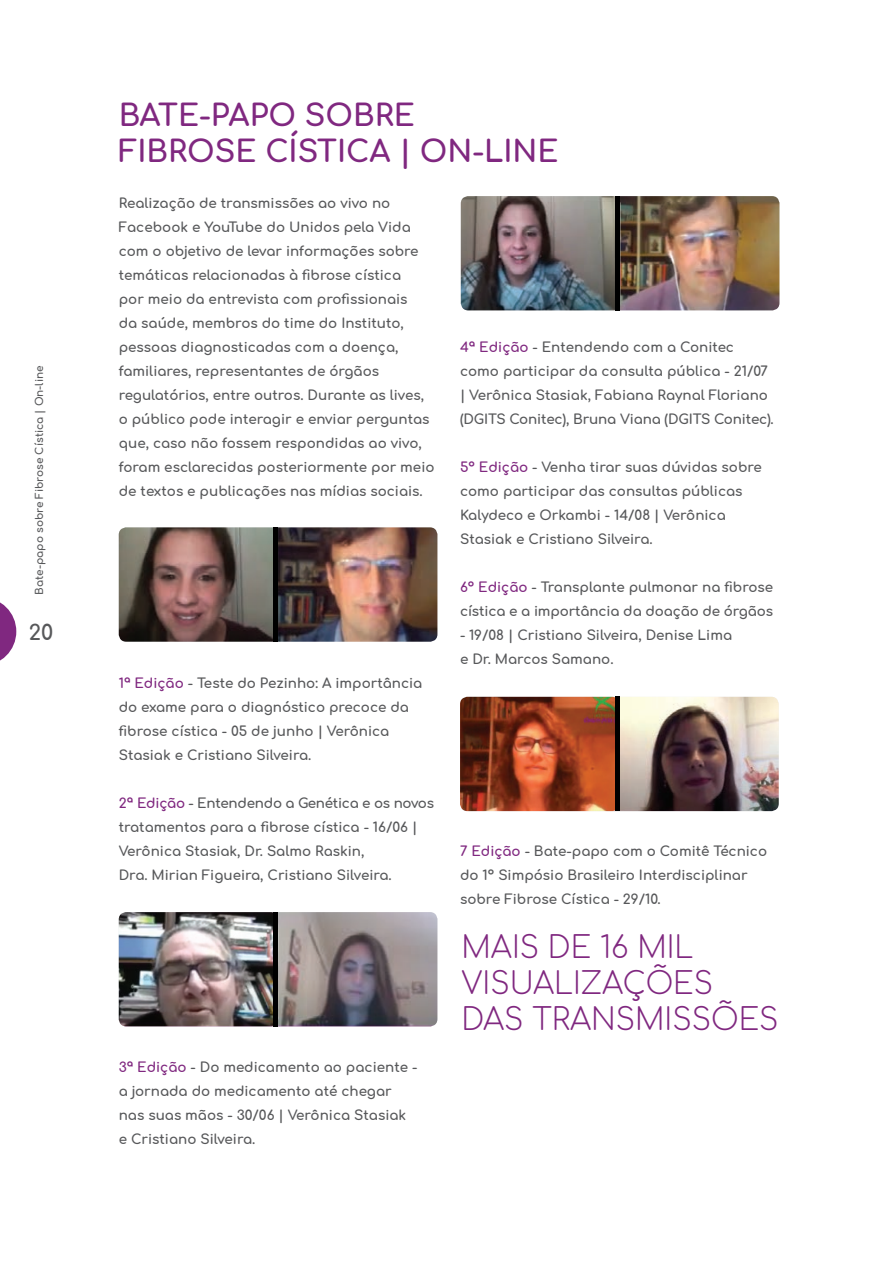
<style>
.page{position:relative;width:893px;height:1263px;background:#fff}
.page>*{position:absolute;margin:0;border:0;box-sizing:border-box;transform-origin:0 0}
.t1{font:300 30px/36px "Comfortaa";color:#802880}
.t2{font:700 30px/36px "Comfortaa";color:#802880}
.t3{font:700 21px "Comfortaa";color:#57585a}
.t4{font:700 13.5px/24px "Comfortaa";color:#57585a}
.t5{font:700 10.5px "Comfortaa";color:#57585a}
.s1{color:#802880}
</style>
<div class="page">
<img style="left:278px;top:912px;width:159px;height:114px">
<img style="left:119px;top:912px;width:155px;height:114px">
<hr style="left:274px;top:912px;width:4px;height:114px;background:#000">
<svg style="left:0;top:602px;width:16px;height:59px"></svg>
<img style="left:620px;top:196px;width:159px;height:114px">
<img style="left:461px;top:196px;width:155px;height:114px">
<hr style="left:616px;top:196px;width:4px;height:114px;background:#000">
<img style="left:619px;top:697px;width:160px;height:114px">
<img style="left:460px;top:697px;width:155px;height:114px">
<hr style="left:615px;top:697px;width:4px;height:114px;background:#000">
<img style="left:119px;top:527px;width:318px;height:115px">
<hr style="left:274px;top:527px;width:4px;height:115px;background:#000">
<p class="t5" style="left:30px;top:595px;width:231px;rotate:-90deg">Bate-papo sobre Fibrose Cística | On-line</p>
<h2 class="t3" style="left:29px;top:613px;width:26px">20</h2>
<h1 class="t2" style="left:119px;top:93px;width:441px">BATE-PAPO SOBRE<br>FIBROSE CÍSTICA | ON-LINE</h1>
<p class="t4" style="left:119px;top:189px;width:317px">Realização de transmissões ao vivo no Facebook e YouTube do Unidos pela Vida com o objetivo de levar informações sobre temáticas relacionadas à fibrose cística<br>por meio da entrevista com profissionais<br>da saúde, membros do time do Instituto, pessoas diagnosticadas com a doença, familiares, representantes de órgãos regulatórios, entre outros. Durante as lives, o público pode interagir e enviar perguntas que, caso não fossem respondidas ao vivo, foram esclarecidas posteriormente por meio de textos e publicações nas mídias sociais.</p>
<p class="t4" style="left:119px;top:669px;width:305px"><span class="s1">1ª Edição</span> - Teste do Pezinho: A importância do exame para o diagnóstico precoce da fibrose cística - 05 de junho | Verônica Stasiak e Cristiano Silveira.</p>
<p class="t4" style="left:119px;top:789px;width:317px"><span class="s1">2ª Edição</span> - Entendendo a Genética e os novos tratamentos para a fibrose cística - 16/06 | Verônica Stasiak, Dr. Salmo Raskin,<br>Dra. Mirian Figueira, Cristiano Silveira.</p>
<p class="t4" style="left:119px;top:1053px;width:300px"><span class="s1">3ª Edição</span> - Do medicamento ao paciente - a jornada do medicamento até chegar nas suas mãos - 30/06 | Verônica Stasiak e Cristiano Silveira.</p>
<p class="t4" style="left:460px;top:333px;width:315px"><span class="s1">4ª Edição</span> - Entendendo com a Conitec como participar da consulta pública - 21/07 | Verônica Stasiak, Fabiana Raynal Floriano (DGITS Conitec), Bruna Viana (DGITS Conitec).</p>
<p class="t4" style="left:460px;top:453px;width:303px"><span class="s1">5º Edição</span> - Venha tirar suas dúvidas sobre como participar das consultas públicas Kalydeco e Orkambi - 14/08 | Verônica Stasiak e Cristiano Silveira.</p>
<p class="t4" style="left:460px;top:573px;width:315px"><span class="s1">6º Edição</span> - Transplante pulmonar na fibrose cística e a importância da doação de órgãos</p>
<p class="t4" style="left:460px;top:621px;width:274px">- 19/08 | Cristiano Silveira, Denise Lima e Dr. Marcos Samano.</p>
<p class="t4" style="left:460px;top:837px;width:309px"><span class="s1">7 Edição</span> - Bate-papo com o Comitê Técnico do 1º Simpósio Brasileiro Interdisciplinar sobre Fibrose Cística - 29/10.</p>
<h1 class="t1" style="left:462px;top:925px;width:319px">MAIS DE 16 MIL<br>VISUALIZAÇÕES<br>DAS TRANSMISSÕES</h1>
</div>
